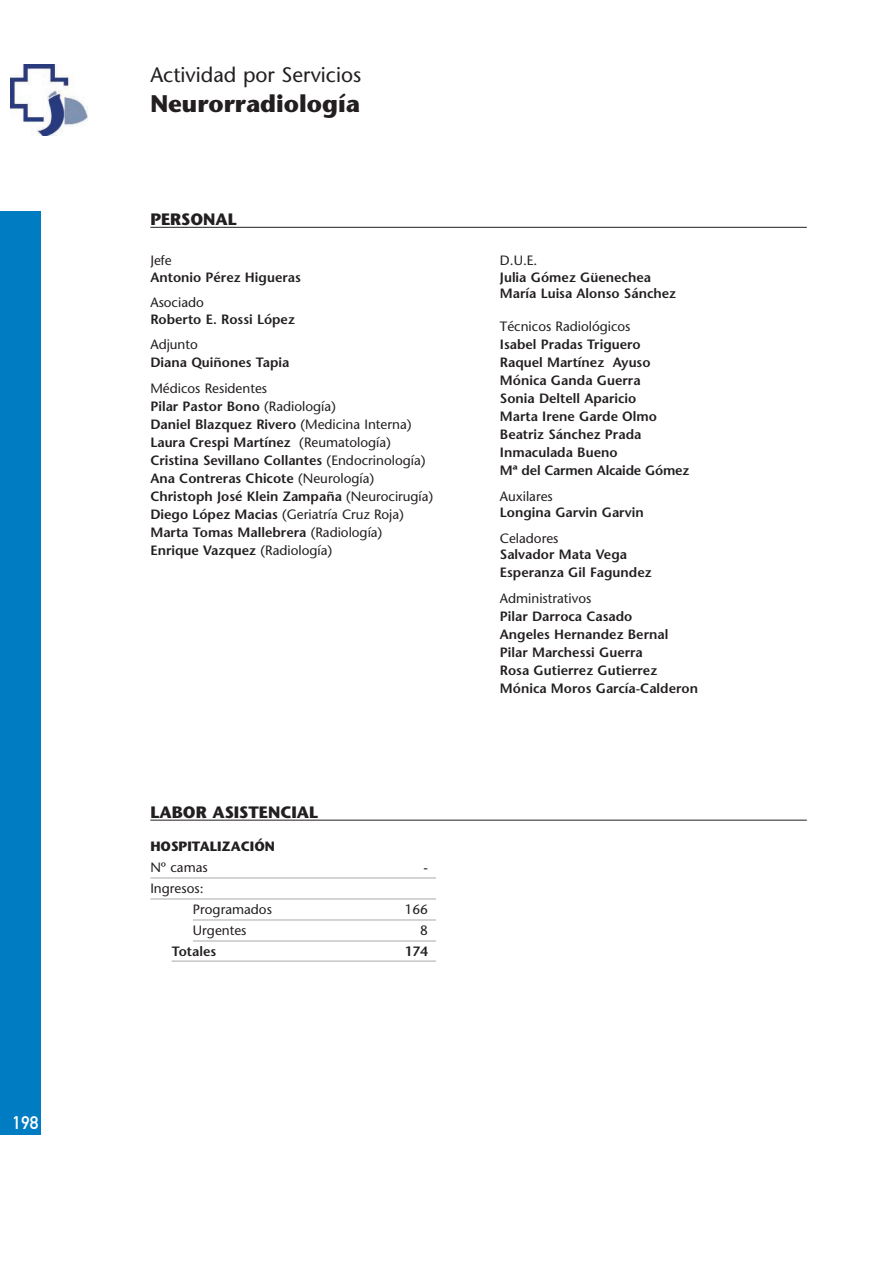
<style>
.page{position:relative;width:893px;height:1262px;background:#fff}
.page>*{position:absolute;margin:0;border:0;box-sizing:border-box;transform-origin:0 0}
.t1{font:700 24px "Stone Sans";color:#231f20}
.t2{font:21px "Stone Sans";color:#231f20}
.t3{font:18px "DIN Mittelschrift";color:#fff}
.t4{font:700 16.5px "Stone Sans";color:#231f20}
.t5{font:600 13.5px/18px "Stone Sans";color:#231f20}
.t6{font:13.5px/21px "Stone Sans";color:#231f20}
.t7{font:700 13.5px "Stone Sans";color:#231f20}
.s1{font-weight:400}
</style>
<div class="page">
<img style="left:11px;top:64px;width:76px;height:71px">
<div style="left:0;top:211px;width:41px;height:923px;background:#007cc2"></div>
<hr style="left:150px;top:227px;width:656px;height:1px;background:#231f20">
<hr style="left:150px;top:877px;width:286px;height:1px;background:#a8a9ad">
<hr style="left:150px;top:898px;width:286px;height:1px;background:#a8a9ad">
<hr style="left:193px;top:919px;width:243px;height:1px;background:#a8a9ad">
<hr style="left:193px;top:940px;width:243px;height:1px;background:#a8a9ad">
<hr style="left:172px;top:960px;width:264px;height:1px;background:#a8a9ad">
<hr style="left:150px;top:819px;width:656px;height:1px;background:#231f20">
<h3 class="t3" style="left:12px;top:1116px;width:27px">198</h3>
<h2 class="t2" style="left:150px;top:67px;width:212px">Actividad por Servicios</h2>
<h1 class="t1" style="left:150px;top:95px;width:211px">Neurorradiología</h1>
<p class="t4" style="left:150px;top:213px;width:88px">PERSONAL</p>
<p class="t6" style="left:150px;top:251px;width:23px">Jefe</p>
<p class="t5" style="left:150px;top:269px;width:152px">Antonio Pérez Higueras</p>
<p class="t6" style="left:150px;top:293px;width:55px">Asociado</p>
<p class="t5" style="left:150px;top:311px;width:146px">Roberto E. Rossi López</p>
<p class="t6" style="left:150px;top:335px;width:49px">Adjunto</p>
<p class="t5" style="left:150px;top:355px;width:140px">Diana Quiñones Tapia</p>
<p class="t5" style="left:150px;top:380px;width:284px"><span class="s1">Médicos Residentes<br></span>Pilar Pastor Bono <span class="s1">(Radiología)<br></span>Daniel Blazquez Rivero <span class="s1">(Medicina Interna)<br></span>Laura Crespi Martínez <span class="s1">(Reumatología)<br></span>Cristina Sevillano Collantes <span class="s1">(Endocrinología)<br></span>Ana Contreras Chicote <span class="s1">(Neurología)<br></span>Christoph José Klein Zampaña <span class="s1">(Neurocirugía)<br></span>Diego López Macias <span class="s1">(Geriatría Cruz Roja)<br></span>Marta Tomas Mallebrera <span class="s1">(Radiología)<br></span>Enrique Vazquez <span class="s1">(Radiología)</span></p>
<p class="t4" style="left:150px;top:805px;width:169px">LABOR ASISTENCIAL</p>
<p class="t7" style="left:150px;top:841px;width:126px">HOSPITALIZACIÓN</p>
<p class="t6" style="left:150px;top:858px;width:59px">Nº camas</p>
<p class="t6" style="left:423px;top:858px;width:6px">-</p>
<p class="t6" style="left:193px;top:879px;width:80px;text-indent:-43px">Ingresos:<br>Programados</p>
<p class="t6" style="left:405px;top:900px;width:25px">166</p>
<p class="t6" style="left:193px;top:921px;width:55px">Urgentes</p>
<p class="t6" style="left:420px;top:921px;width:9px">8</p>
<p class="t5" style="left:172px;top:944px;width:46px">Totales</p>
<p class="t5" style="left:405px;top:944px;width:25px">174</p>
<p class="t6" style="left:500px;top:251px;width:39px">D.U.E.</p>
<p class="t5" style="left:500px;top:270px;width:178px;line-height:16.5px">Julia Gómez Güenechea<br>María Luisa Alonso Sánchez</p>
<p class="t6" style="left:500px;top:317px;width:132px">Técnicos Radiológicos</p>
<p class="t5" style="left:500px;top:337px;width:191px">Isabel Pradas Triguero<br>Raquel Martínez Ayuso<br>Mónica Ganda Guerra<br>Sonia Deltell Aparicio<br>Marta Irene Garde Olmo<br>Beatriz Sánchez Prada<br>Inmaculada Bueno<br>Mª del Carmen Alcaide Gómez</p>
<p class="t6" style="left:500px;top:487px;width:54px">Auxilares</p>
<p class="t5" style="left:500px;top:505px;width:145px">Longina Garvin Garvin</p>
<p class="t6" style="left:500px;top:529px;width:60px">Celadores</p>
<p class="t5" style="left:500px;top:547px;width:153px">Salvador Mata Vega<br>Esperanza Gil Fagundez</p>
<p class="t6" style="left:500px;top:589px;width:93px">Administrativos</p>
<p class="t5" style="left:500px;top:608px;width:200px">Pilar Darroca Casado<br>Angeles Hernandez Bernal<br>Pilar Marchessi Guerra<br>Rosa Gutierrez Gutierrez<br>Mónica Moros García-Calderon</p>
</div>
